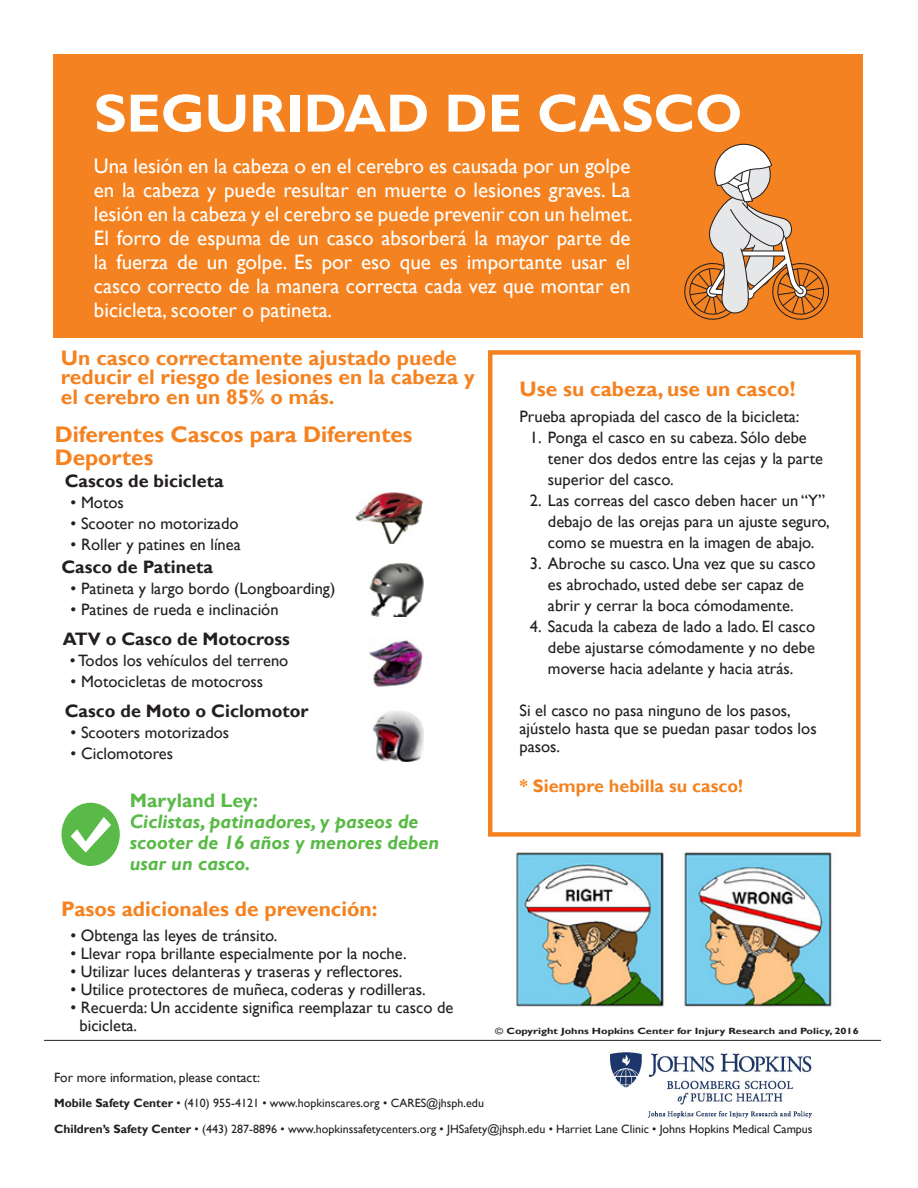
<style>
.page{position:relative;width:918px;height:1188px;background:#fff}
.page>*{position:absolute;margin:0;border:0;box-sizing:border-box;transform-origin:0 0}
.t1{font:700 54px "Gill Sans";color:#fff}
.Bold_Text{font:700 22.5px/22.5px "Gill Sans";color:#f58220}
.Text{font:21px/24px "Gill Sans";color:#fff;text-align:justify}
.Bold_Text-2{font:700 21px/19.5px "Gill Sans";color:#f58220}
.Bold_Text-3{font:italic 700 19.5px/21px "Gill Sans";color:#59ba47}
.Bold_Text-4{font:700 19.5px "Gill Sans";color:#59ba47}
.Bold_Text-5{font:700 18px "Gill Sans";color:#231f20}
.Bold_Text-6{font:700 18px "Gill Sans";color:#f58220}
.Text-2{font:700 18px "Gill Sans";color:#231f20}
.Text-3{font:16.5px/21px "Gill Sans";color:#231f20}
.Bold_Text-7{font:16.5px/18px "Gill Sans";color:#231f20}
.Bold_Text-8{font:13.5px "Gill Sans";color:#231f20}
.Bold_Text-9{font:12px "Gill Sans";color:#231f20}
.Bold_Text-10{font:700 9px "Gill Sans";color:#231f20;scale:1.23 1}
.s1{font-weight:400}
.s2{font-weight:700}
</style>
<div class="page">
<div style="left:61px;top:803px;width:59px;height:63px;background:#59ba47;border-radius:50%"></div>
<svg style="left:71px;top:817px;width:40px;height:36px"></svg>
<div style="left:488px;top:350px;width:373px;height:487px;border:4px solid #f58220"></div>
<img style="left:355px;top:492px;width:68px;height:51px">
<img style="left:369px;top:564px;width:54px;height:53px">
<img style="left:369px;top:640px;width:54px;height:47px">
<img style="left:373px;top:711px;width:50px;height:51px">
<img style="left:516px;top:852px;width:320px;height:155px">
<div style="left:53px;top:54px;width:810px;height:283px;background:#f58220"></div>
<hr style="left:44px;top:1040px;width:837px;height:1px;background:#231f20">
<img style="left:610px;top:1052px;width:202px;height:67px">
<svg style="left:684px;top:143px;width:146px;height:177px"></svg>
<p class="t1" style="left:94px;top:81px;width:650px">SEGURIDAD DE CASCO</p>
<p class="Text" style="left:94px;top:154px;width:540px">Una lesión en la cabeza o en el cerebro es causada por un golpe en la cabeza y puede resultar en muerte o lesiones graves. La lesión en la cabeza y el cerebro se puede prevenir con un helmet.<br>El forro de espuma de un casco absorberá la mayor parte de la fuerza de un golpe. Es por eso que es importante usar el casco correcto de la manera correcta cada vez que montar en bicicleta, scooter o patineta.</p>
<p class="Bold_Text-2" style="left:61px;top:348px;width:415px">Un casco correctamente ajustado puede reducir el riesgo de lesiones en la cabeza y el cerebro en un 85% o más.</p>
<p class="Bold_Text" style="left:55px;top:424px;width:359px">Diferentes Cascos para Diferentes<br>Deportes</p>
<p class="Bold_Text-5" style="left:65px;top:470px;width:160px">Cascos de bicicleta</p>
<p class="Text-3" style="left:71px;top:493px;width:55px">• Motos</p>
<p class="Text-3" style="left:71px;top:514px;width:169px">• Scooter no motorizado</p>
<p class="Text-3" style="left:71px;top:535px;width:172px">• Roller y patines en línea</p>
<p class="Text-2" style="left:61px;top:556px;width:153px">Casco de Patineta</p>
<p class="Text-3" style="left:71px;top:578px;width:266px">• Patineta y largo bordo (Longboarding)</p>
<p class="Text-3" style="left:71px;top:599px;width:210px">• Patines de rueda e inclinación</p>
<p class="Bold_Text-5" style="left:63px;top:628px;width:229px">ATV o Casco de Motocross</p>
<p class="Text-3" style="left:70px;top:650px;width:220px">• Todos los vehículos del terreno</p>
<p class="Text-3" style="left:71px;top:671px;width:194px">• Motocicletas de motocross</p>
<p class="Bold_Text-5" style="left:65px;top:700px;width:245px">Casco de Moto o Ciclomotor</p>
<p class="Text-3" style="left:71px;top:722px;width:160px">• Scooters motorizados</p>
<p class="Text-3" style="left:71px;top:743px;width:104px">• Ciclomotores</p>
<p class="Bold_Text-4" style="left:130px;top:789px;width:130px">Maryland Ley:</p>
<p class="Bold_Text-3" style="left:130px;top:812px;width:311px">Ciclistas, patinadores, y paseos de scooter de 16 años y menores deben usar un casco.</p>
<p class="Bold_Text-2" style="left:61px;top:900px;width:318px">Pasos adicionales de prevención:</p>
<p class="Bold_Text-7" style="left:70px;top:927px;width:209px">• Obtenga las leyes de tránsito.</p>
<p class="Bold_Text-7" style="left:70px;top:945px;width:338px">• Llevar ropa brillante especialmente por la noche.</p>
<p class="Bold_Text-7" style="left:70px;top:963px;width:334px">• Utilizar luces delanteras y traseras y reflectores.</p>
<p class="Bold_Text-7" style="left:70px;top:981px;width:357px">• Utilice protectores de muñeca, coderas y rodilleras.</p>
<p class="Bold_Text-7" style="left:80px;top:999px;width:375px;text-indent:-9px">• Recuerda: Un accidente significa reemplazar tu casco de bicicleta.</p>
<p class="Bold_Text-2" style="left:519px;top:380px;width:277px">Use su cabeza, use un casco!</p>
<p class="Bold_Text-7" style="left:519px;top:407px;width:282px">Prueba apropiada del casco de la bicicleta:</p>
<p class="Text-3" style="left:548px;top:427px;width:277px;text-indent:-18px">1. Ponga el casco en su cabeza. Sólo debe tener dos dedos entre las cejas y la parte superior del casco.</p>
<p class="Text-3" style="left:548px;top:490px;width:283px;text-indent:-18px">2. Las correas del casco deben hacer un “Y” debajo de las orejas para un ajuste seguro, como se muestra en la imagen de abajo.</p>
<p class="Text-3" style="left:530px;top:553px;width:287px;text-align:center">3. Abroche su casco. Una vez que su casco es abrochado, usted debe ser capaz de abrir y cerrar la boca cómodamente.</p>
<p class="Text-3" style="left:548px;top:616px;width:269px;text-align:justify;text-indent:-18px">4. Sacuda la cabeza de lado a lado. El casco debe ajustarse cómodamente y no debe moverse hacia adelante y hacia atrás.</p>
<p class="Text-3" style="left:519px;top:701px;width:299px;line-height:18px">Si el casco no pasa ninguno de los pasos, ajústelo hasta que se puedan pasar todos los pasos.</p>
<p class="Bold_Text-6" style="left:519px;top:775px;width:225px">* Siempre hebilla su casco!</p>
<p class="Bold_Text-10" style="left:495px;top:1026px;width:297px"><span class="s1">©</span> Copyright Johns Hopkins Center for Injury Research and Policy, 2016</p>
<p class="Bold_Text-8" style="left:54px;top:1069px;width:207px">For more information, please contact:</p>
<p class="Bold_Text-9" style="left:54px;top:1096px;width:431px"><span class="s2">Mobile Safety Center</span> • (410) 955-4121 • www.hopkinscares.org • CARES@jhsph.edu</p>
<p class="Bold_Text-9" style="left:54px;top:1122px;width:760px"><span class="s2">Children’s Safety Center</span> • (443) 287-8896 • www.hopkinssafetycenters.org • JHSafety@jhsph.edu • Harriet Lane Clinic • Johns Hopkins Medical Campus</p>
</div>
